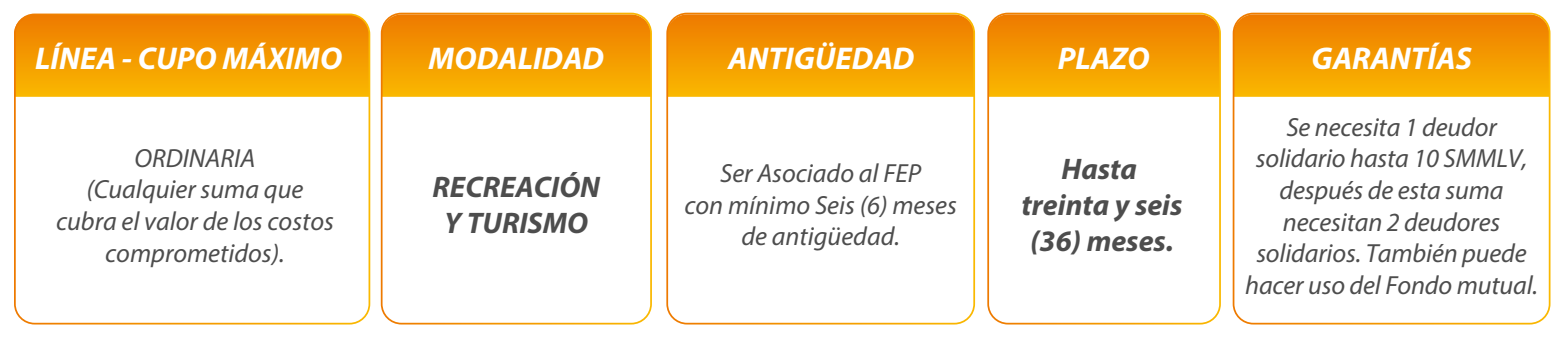
<style>
.page{position:relative;width:1562px;height:342px;background:#fff}
.page>*{position:absolute;margin:0;border:0;box-sizing:border-box;transform-origin:0 0}
.t1{font:italic 700 31.5px "Myriad Pro";color:#fff}
.t2{font:italic 700 29.75px/35.7px "Myriad Pro";color:#4d4d4d;text-align:center}
.t3{font:italic 26.25px/31.5px "Myriad Pro";letter-spacing:-.005em;color:#4d4d4d;text-align:center}
</style>
<div class="page">
<svg style="left:669px;top:14px;width:305px;height:83px;background:#f49a01"></svg>
<svg style="left:990px;top:14px;width:229px;height:83px;background:#f49a01"></svg>
<svg style="left:1235px;top:14px;width:314px;height:83px;background:#f49a01"></svg>
<svg style="left:14px;top:14px;width:355px;height:83px;background:#f49a01"></svg>
<svg style="left:382px;top:14px;width:267px;height:83px;background:#f49a01"></svg>
<div style="left:14px;top:14px;width:356px;height:310px;border:2px solid #fff;border-radius:20px"></div>
<div style="left:381px;top:13px;width:271px;height:311px;border:2px solid #fff;border-radius:20px"></div>
<div style="left:666px;top:13px;width:309px;height:311px;border:2px solid #fff;border-radius:20px"></div>
<div style="left:987px;top:13px;width:233px;height:311px;border:2px solid #fff;border-radius:20px"></div>
<div style="left:1232px;top:13px;width:318px;height:311px;border:2px solid #fff;border-radius:20px"></div>
<p class="t1" style="left:35px;top:38px;width:308px">LÍNEA - CUPO MÁXIMO</p>
<p class="t1" style="left:428px;top:38px;width:177px">MODALIDAD</p>
<p class="t1" style="left:728px;top:38px;width:188px">ANTIGÜEDAD</p>
<p class="t1" style="left:1057px;top:38px;width:94px">PLAZO</p>
<p class="t1" style="left:1311px;top:38px;width:162px">GARANTÍAS</p>
<p class="t3" style="left:56px;top:142px;width:279px">ORDINARIA<br>(Cualquier suma que cubra el valor de los costos comprometidos).</p>
<p class="t2" style="left:432px;top:168px;width:169px">RECREACIÓN<br>Y TURISMO</p>
<p class="t3" style="left:684px;top:157px;width:274px">Ser Asociado al FEP<br>con mínimo Seis (6) meses de antigüedad.</p>
<p class="t2" style="left:1021px;top:150px;width:163px">Hasta treinta y seis (36) meses.</p>
<p class="t3" style="left:1245px;top:111px;width:294px">Se necesita 1 deudor solidario hasta 10 SMMLV, después de esta suma necesitan 2 deudores solidarios. También puede hacer uso del Fondo mutual.</p>
</div>
